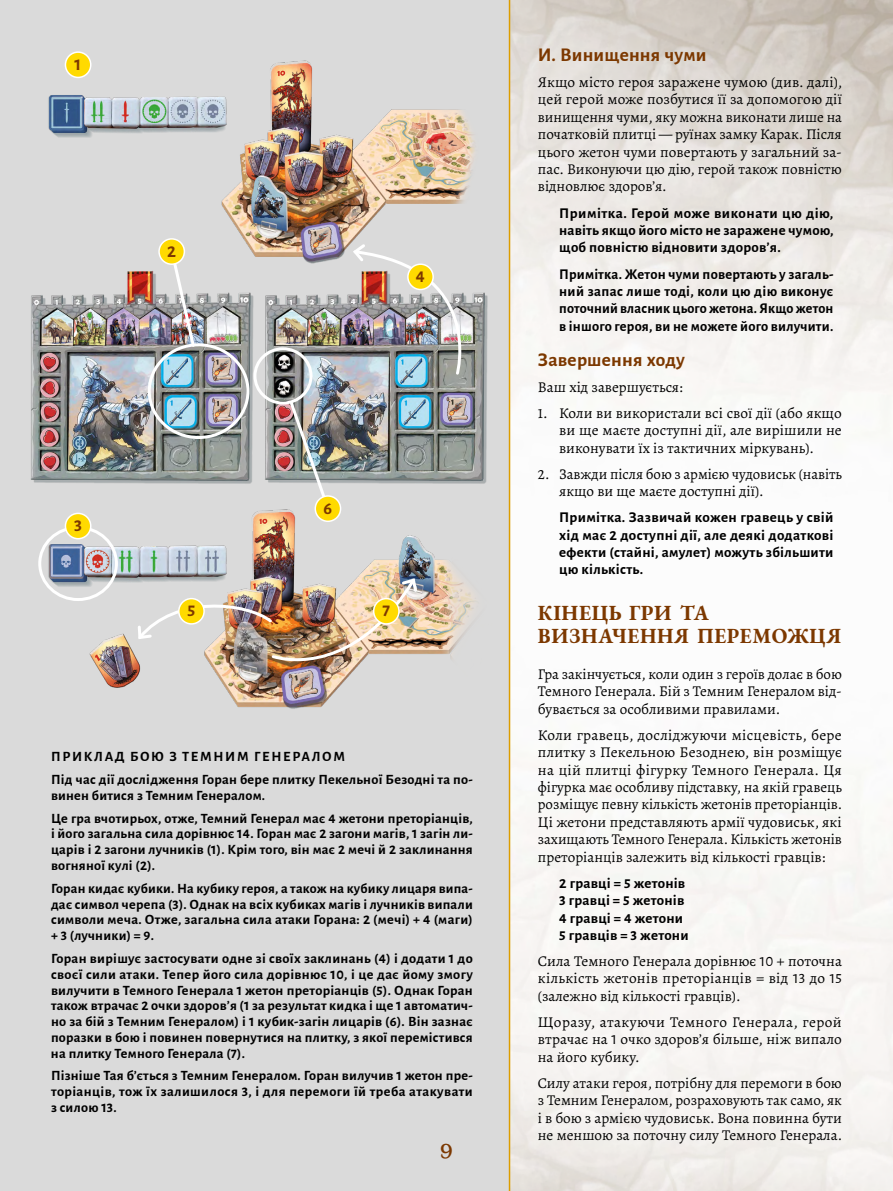
<style>
.page{position:relative;width:893px;height:1191px;background:#fff}
.page>*{position:absolute;margin:0;border:0;box-sizing:border-box;transform-origin:0 0}
.t1{font:21px/22.5px "EB Garamond";letter-spacing:.03em;color:#7c3800}
.t2{font:21px "Risque";color:#7c3800}
.t3{font:700 19.5px "Alegreya Sans";letter-spacing:.005em;color:#7c3800}
.t4{font:700 18px "Alegreya Sans";color:#7c3800}
.t5{font:15px/17.4px "Alegreya";color:#000;text-align:justify}
.t6{font:700 15px/17.4px "Alegreya Sans";letter-spacing:.015em;color:#000;text-align:justify}
.t7{font:700 14.25px/15.8px "Alegreya Sans";letter-spacing:.02em;color:#000;text-align:justify}
.s1{font-family:"Alegreya Sans"}
</style>
<div class="page">
<div style="left:0;top:0;width:510px;height:1191px;background:#dadada"></div>
<img style="left:20px;top:19px;width:476px;height:731px">
<div style="left:38px;top:526px;width:80px;height:75px;border:3px solid #fff;border-radius:50%"></div>
<div style="left:65px;top:513px;width:26px;height:26px;background:#ffda00;border-radius:50%"></div>
<div style="left:65px;top:512px;width:26px;height:27px;border:2px solid #fff;border-radius:50%"></div>
<div style="left:148px;top:343px;width:101px;height:96px;border:3px solid #fff;border-radius:50%"></div>
<div style="left:253px;top:347px;width:60px;height:57px;border:3px solid #fff;border-radius:50%"></div>
<div style="left:65px;top:52px;width:26px;height:25px;background:#ffda00;border-radius:50%"></div>
<div style="left:65px;top:51px;width:26px;height:27px;border:2px solid #fff;border-radius:50%"></div>
<img style="left:170px;top:253px;width:27px;height:96px">
<img style="left:288px;top:400px;width:41px;height:105px">
<div style="left:159px;top:239px;width:25px;height:25px;background:#ffda00;border-radius:50%"></div>
<div style="left:158px;top:238px;width:27px;height:27px;border:2px solid #fff;border-radius:50%"></div>
<img style="left:351px;top:241px;width:134px;height:135px">
<div style="left:408px;top:264px;width:25px;height:25px;background:#ffda00;border-radius:50%"></div>
<div style="left:407px;top:263px;width:27px;height:27px;border:2px solid #fff;border-radius:50%"></div>
<div style="left:315px;top:496px;width:26px;height:25px;background:#ffda00;border-radius:50%"></div>
<div style="left:315px;top:495px;width:26px;height:27px;border:2px solid #fff;border-radius:50%"></div>
<img style="left:136px;top:576px;width:283px;height:89px">
<div style="left:179px;top:598px;width:25px;height:26px;background:#ffda00;border-radius:50%"></div>
<div style="left:178px;top:598px;width:27px;height:26px;border:2px solid #fff;border-radius:50%"></div>
<p class="t4" style="left:75px;top:51px;width:8px">1</p>
<p class="t4" style="left:167px;top:237px;width:10px">2</p>
<p class="t4" style="left:416px;top:263px;width:11px">4</p>
<p class="t4" style="left:74px;top:512px;width:9px">3</p>
<p class="t4" style="left:323px;top:494px;width:10px">6</p>
<p class="t4" style="left:187px;top:597px;width:9px">5</p>
<p class="t4" style="left:382px;top:597px;width:9px">7</p>
<p class="t7" style="left:51px;top:744px;width:423px;line-height:22.8px">ПРИКЛАД БОЮ З ТЕМНИМ ГЕНЕРАЛОМ<br>Під час дії дослідження Горан бере плитку Пекельної Безодні та по-</p>
<p class="t7" style="left:51px;top:782px;width:423px;line-height:22.8px">винен битися з Темним Генералом.<br>Це гра вчотирьох, отже, Темний Генерал має 4 жетони преторіанців,</p>
<p class="t7" style="left:51px;top:825px;width:423px">і його загальна сила дорівнює 14. Горан має 2 загони магів, 1 загін ли&shy;царів і 2 загони лучників (1). Крім того, він має 2 мечі й 2 заклинання вогняної кулі (2).</p>
<p class="t7" style="left:51px;top:879px;width:423px">Горан кидає кубики. На кубику героя, а також на кубику лицаря випа&shy;дає символ черепа (3). Однак на всіх кубиках магів і лучників випали символи меча. Отже, загальна сила атаки Горана: 2 (мечі) + 4 (маги) + 3 (лучники) = 9.</p>
<p class="t7" style="left:51px;top:949px;width:423px">Горан вирішує застосувати одне зі своїх заклинань (4) і додати 1 до своєї сили атаки. Тепер його сила дорівнює 10, і це дає йому змогу вилучити в Темного Генерала 1 жетон преторіанців (5). Однак Горан також втрачає 2 очки здоров’я (1 за результат кидка і ще 1 автоматич&shy;но за бій з Темним Генералом) і 1 кубик-загін лицарів (6). Він зазнає поразки в бою і повинен повернутися на плитку, з якої перемістився на плитку Темного Генерала (7).</p>
<p class="t7" style="left:51px;top:1067px;width:423px">Пізніше Тая б’ється з Темним Генералом. Горан вилучив 1 жетон пре&shy;торіанців, тож їх залишилося 3, і для перемоги їй треба атакувати з силою 13.</p>
<h1 class="t2" style="left:440px;top:1139px;width:14px">9</h1>
<h2 class="t3" style="left:538px;top:40px;width:170px">И. Винищення чуми</h2>
<p class="t5" style="left:538px;top:73px;width:306px">Якщо місто героя заражене чумою (див. далі), цей герой може позбутися її за допомогою дії винищення чуми, яку можна виконати лише на початковій плитці — руїнах замку Карак. Після цього жетон чуми повертають у загальний за&shy;пас. Виконуючи цю дію, герой також повністю відновлює здоров’я.</p>
<p class="t6" style="left:559px;top:203px;width:276px">Примітка. Герой може виконати цю дію, навіть якщо його місто не заражене чумою, щоб повністю відновити здоров’я.</p>
<p class="t6" style="left:559px;top:264px;width:276px">Примітка. Жетон чуми повертають у загаль&shy;ний запас лише тоді, коли цю дію виконує поточний власник цього жетона. Якщо жетон в іншого героя, ви не можете його вилучити.</p>
<h2 class="t3" style="left:538px;top:345px;width:149px">Завершення ходу</h2>
<p class="t5" style="left:538px;top:378px;width:146px">Ваш хід завершується:</p>
<p class="t5" style="left:559px;top:404px;width:284px;text-indent:-21px">1. Коли ви використали всі свої дії (або якщо ви ще маєте доступні дії, але вирішили не виконувати їх із тактичних міркувань).</p>
<p class="t5" style="left:559px;top:465px;width:284px;text-indent:-21px">2. Завжди після бою з армією чудовиськ (навіть якщо ви ще маєте доступні дії).</p>
<p class="t6" style="left:559px;top:507px;width:276px">Примітка. Зазвичай кожен гравець у свій хід має 2 доступні дії, але деякі додаткові ефекти (стайні, амулет) можуть збільшити цю кількість.</p>
<h1 class="t1" style="left:538px;top:602px;width:305px">КІНЕЦЬ ГРИ ТА<br>ВИЗНАЧЕННЯ ПЕРЕМОЖЦЯ</h1>
<p class="t5" style="left:538px;top:665px;width:306px">Гра закінчується, коли один з героїв долає в бою Темного Генерала. Бій з Темним Генералом від&shy;бувається за особливими правилами.</p>
<p class="t5" style="left:538px;top:726px;width:306px">Коли гравець, досліджуючи місцевість, бере плитку з Пекельною Безоднею, він розміщує на цій плитці фігурку Темного Генерала. Ця фігурка має особливу підставку, на якій гравець розміщує певну кількість жетонів преторіанців.<br>Ці жетони представляють армії чудовиськ, які захищають Темного Генерала. Кількість жетонів преторіанців залежить від кількості гравців:</p>
<p class="t6" style="left:559px;top:873px;width:131px;text-align:left">2 гравці = 5 жетонів<br>3 гравці = 5 жетонів<br>4 гравці = 4 жетони<br>5 гравців = 3 жетони</p>
<p class="t5" style="left:538px;top:952px;width:306px">Сила Темного Генерала дорівнює <span class="s1">10</span> + поточна кількість жетонів преторіанців = від <span class="s1">13</span> до <span class="s1">15 </span>(залежно від кількості гравців).</p>
<p class="t5" style="left:538px;top:1013px;width:305px">Щоразу, атакуючи Темного Генерала, герой втрачає на <span class="s1">1</span> очко здоров’я більше, ніж випало на його кубику.</p>
<p class="t5" style="left:538px;top:1074px;width:306px">Силу атаки героя, потрібну для перемоги в бою з Темним Генералом, розраховують так само, як і в бою з армією чудовиськ. Вона повинна бути не меншою за поточну силу Темного Генерала.</p>
</div>
